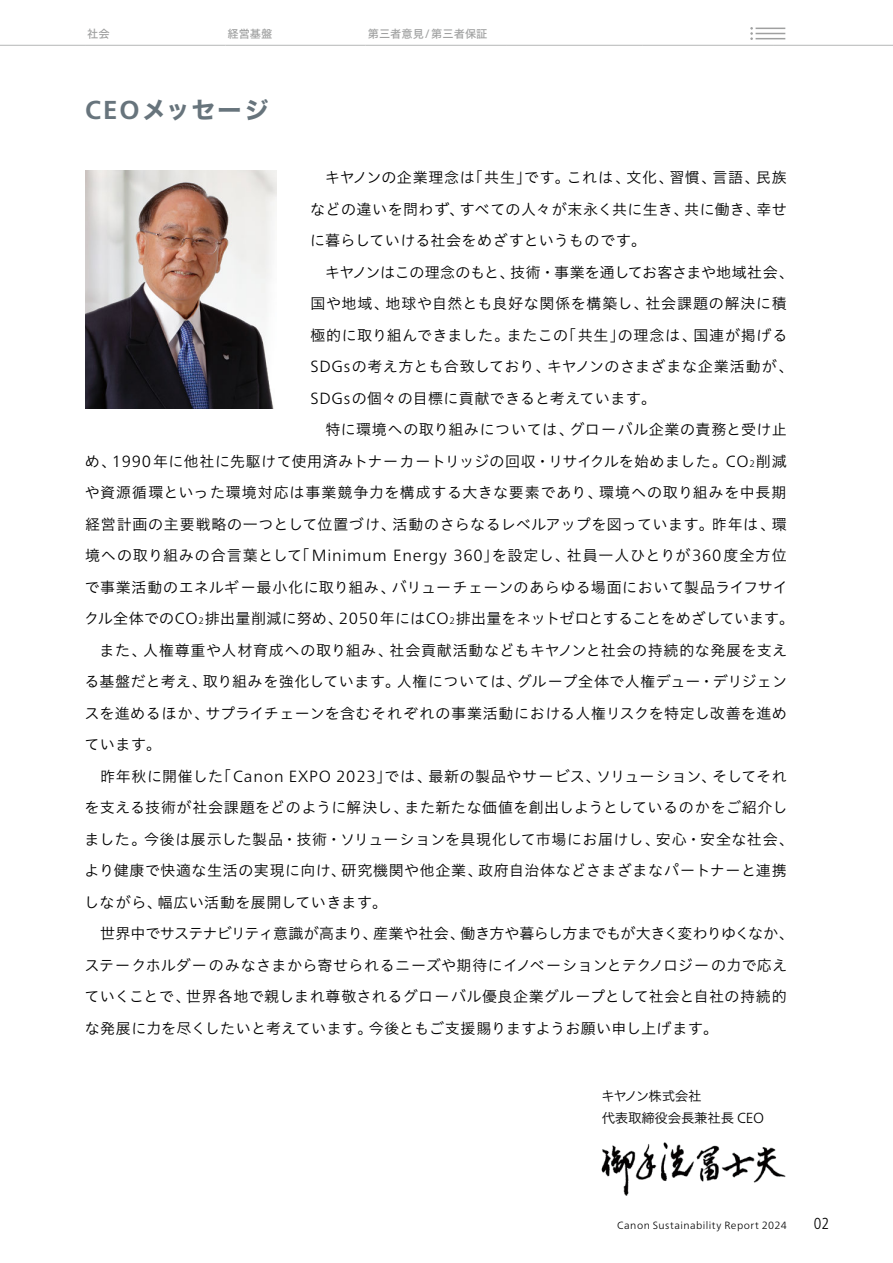
<style>
.page{position:relative;width:893px;height:1263px;background:#fff}
.page>*{position:absolute;margin:0;border:0;box-sizing:border-box;transform-origin:0 0}
.t1{font:24px "Hira Kaku Std W7";letter-spacing:.075em;color:#67747c}
.t2{font:300 condensed 15.9px "Frutiger LT Std";color:#000}
.t3{font:15px/31.5px "Hiragino UD Sans Std W3";letter-spacing:.025em;color:#000;text-align:justify}
.t4{font:15px "Hiragino UD Sans Std W3";letter-spacing:.06em;color:#000}
.t5{font:15px "Hiragino UD Sans Std W3";color:#000}
.t6{font:15px "Hiragino UD Sans Std W3";letter-spacing:-.03em;color:#000}
.t7{font:15px "Hiragino UD Sans Std W3";letter-spacing:.05em;color:#000}
.t8{font:13.5px/22.5px "Hiragino UD Sans Std W3";letter-spacing:-.02em;color:#000}
.t9{font:11.25px "Hiragino UD Sans Std W5";color:#9fa0a0}
.t10{font:300 10.5px "Frutiger Neue LT Pro";letter-spacing:.045em;color:#000}
.s1{font-family:"Frutiger Neue LT Pro";font-size:12.15px}
.s2{font-family:"Frutiger LT Std";font-weight:700;font-size:25.95px}
.s3{font-family:"Frutiger Neue LT Pro";font-weight:300;font-size:16.2px}
.s4{font-family:"Frutiger Neue LT Pro";font-weight:300;font-size:9.45px}
.s5{font-family:"Frutiger Neue LT Pro";font-weight:300;font-size:14.55px}
</style>
<div class="page">
<img style="left:601px;top:1142px;width:185px;height:54px">
<img style="left:85px;top:170px;width:191px;height:238px">
<hr style="left:0;top:45px;width:85px;height:1px;background:#b5b6b6">
<hr style="left:85px;top:45px;width:140px;height:1px;background:#b5b6b6">
<hr style="left:225px;top:45px;width:141px;height:1px;background:#b5b6b6">
<hr style="left:366px;top:45px;width:140px;height:1px;background:#b5b6b6">
<hr style="left:506px;top:45px;width:136px;height:1px;background:#b5b6b6">
<hr style="left:642px;top:45px;width:132px;height:1px;background:#b5b6b6">
<hr style="left:774px;top:45px;width:119px;height:1px;background:#b5b6b6">
<svg style="left:750px;top:27px;width:35px;height:13px"></svg>
<p class="t9" style="left:87px;top:25px;width:24px">社会</p>
<p class="t9" style="left:227px;top:25px;width:46px">経営基盤</p>
<p class="t9" style="left:368px;top:25px;width:121px">第三者意見<span class="s1">/</span>第三者保証</p>
<h1 class="t1" style="left:85px;top:91px;width:185px"><span class="s2">CEO</span>メッセージ</h1>
<p class="t3" style="left:310px;top:161px;width:478px;text-indent:15px">キヤノンの企業理念は「共生」です。これは、文化、習慣、言語、民族などの違いを問わず、すべての人々が末永く共に生き、共に働き、幸せに暮らしていける社会をめざすというものです。</p>
<p class="t3" style="left:310px;top:256px;width:485px;text-align:left;text-indent:14px">キヤノンはこの理念のもと、技術・事業を通してお客さまや地域社会、国や地域、地球や自然とも良好な関係を構築し、社会課題の解決に積極的に取り組んできました。またこの「共生」の理念は、国連が掲げる<span class="s3">SDGs</span>の考え方とも合致しており、キヤノンのさまざまな企業活動が、<span class="s3">SDGs</span>の個々の目標に貢献できると考えています。</p>
<p class="t3" style="left:325px;top:413px;width:463px">特に環境への取り組みについては、グローバル企業の責務と受け止</p>
<p class="t3" style="left:85px;top:445px;width:703px">め、<span class="s3">1990</span>年に他社に先駆けて使用済みトナーカートリッジの回収・リサイクルを始めました。<span class="s3">CO</span><span class="s4">2</span>削減</p>
<p class="t7" style="left:85px;top:481px;width:703px">や資源循環といった環境対応は事業競争力を構成する大きな要素であり、環境への取り組みを中長期</p>
<p class="t3" style="left:85px;top:508px;width:703px">経営計画の主要戦略の一つとして位置づけ、活動のさらなるレベルアップを図っています。昨年は、環</p>
<p class="t4" style="left:85px;top:544px;width:703px">境への取り組みの合言葉として「<span class="s3">Minimum Energy 360</span>」を設定し、社員一人ひとりが<span class="s3">360</span>度全方位</p>
<p class="t3" style="left:85px;top:571px;width:705px">で事業活動のエネルギー最小化に取り組み、バリューチェーンのあらゆる場面において製品ライフサイ</p>
<p class="t5" style="left:84px;top:607px;width:711px">クル全体での<span class="s3">CO</span><span class="s4">2</span>排出量削減に努め、<span class="s3">2050</span>年には<span class="s3">CO</span><span class="s4">2</span>排出量をネットゼロとすることをめざしています。</p>
<p class="t3" style="left:100px;top:634px;width:689px">また、人権尊重や人材育成への取り組み、社会貢献活動などもキヤノンと社会の持続的な発展を支え</p>
<p class="t3" style="left:84px;top:665px;width:704px">る基盤だと考え、取り組みを強化しています。人権については、グループ全体で人権デュー・デリジェン</p>
<p class="t3" style="left:85px;top:697px;width:704px">スを進めるほか、サプライチェーンを含むそれぞれの事業活動における人権リスクを特定し改善を進め</p>
<p class="t3" style="left:84px;top:728px;width:78px">ています。</p>
<p class="t3" style="left:100px;top:760px;width:688px">昨年秋に開催した「<span class="s3">Canon EXPO 2023</span>」では、最新の製品やサービス、ソリューション、そしてそれ</p>
<p class="t3" style="left:85px;top:791px;width:704px">を支える技術が社会課題をどのように解決し、また新たな価値を創出しようとしているのかをご紹介し</p>
<p class="t3" style="left:85px;top:823px;width:711px">ました。今後は展示した製品・技術・ソリューションを具現化して市場にお届けし、安心・安全な社会、</p>
<p class="t3" style="left:84px;top:854px;width:704px">より健康で快適な生活の実現に向け、研究機関や他企業、政府自治体などさまざまなパートナーと連携</p>
<p class="t3" style="left:84px;top:886px;width:305px">しながら、幅広い活動を展開していきます。</p>
<p class="t6" style="left:100px;top:922px;width:696px">世界中でサステナビリティ意識が高まり、産業や社会、働き方や暮らし方までもが大きく変わりゆくなか、</p>
<p class="t3" style="left:85px;top:949px;width:704px">ステークホルダーのみなさまから寄せられるニーズや期待にイノベーションとテクノロジーの力で応え</p>
<p class="t3" style="left:84px;top:980px;width:704px">ていくことで、世界各地で親しまれ尊敬されるグローバル優良企業グループとして社会と自社の持続的</p>
<p class="t3" style="left:85px;top:1012px;width:635px">な発展に力を尽くしたいと考えています。今後ともご支援賜りますようお願い申し上げます。</p>
<p class="t8" style="left:601px;top:1083px;width:164px">キヤノン株式会社<br>代表取締役会長兼社長 <span class="s5">CEO</span></p>
<p class="t10" style="left:617px;top:1219px;width:171px">Canon Sustainability Report 2024</p>
<p class="t2" style="left:814px;top:1214px;width:17px">02</p>
</div>
